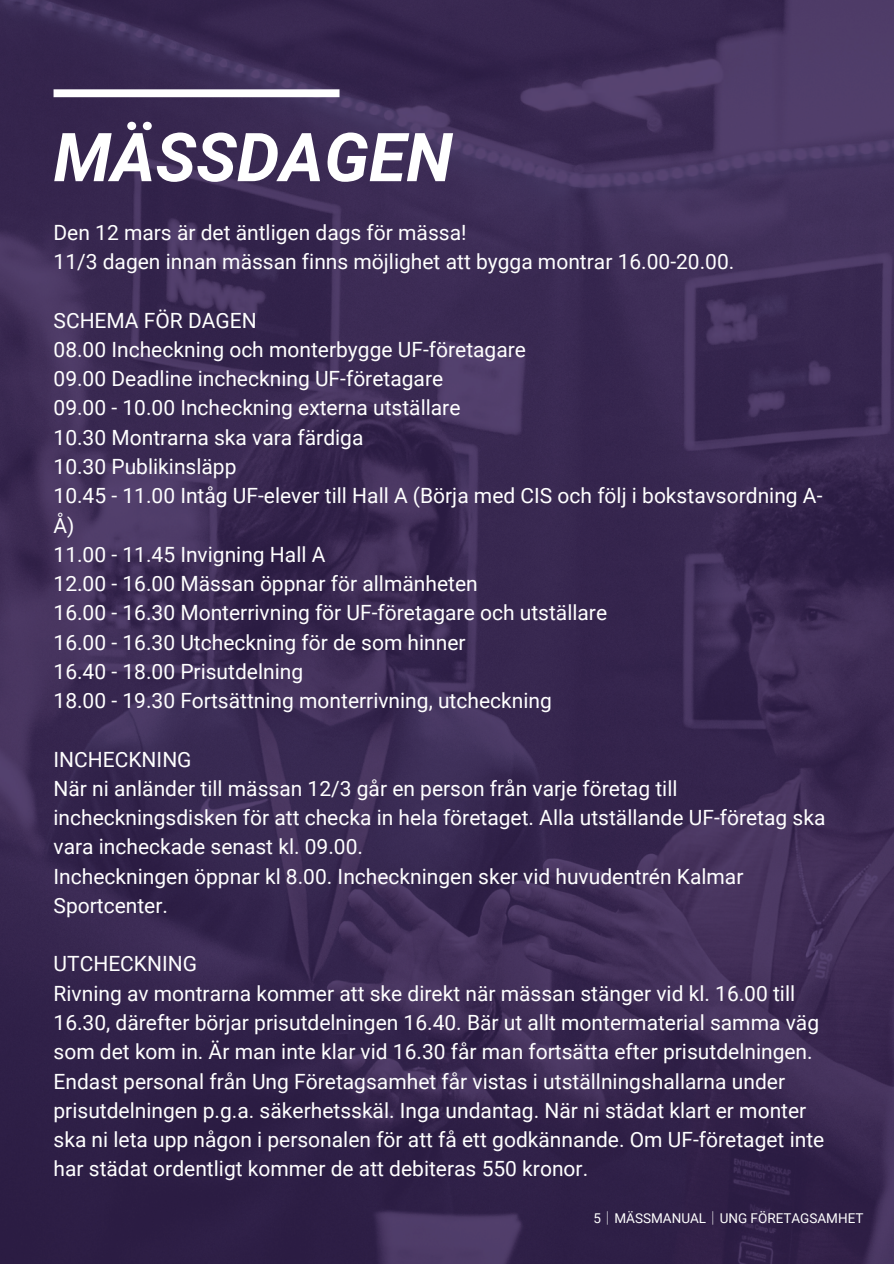
<style>
.page{position:relative;width:894px;height:1264px;background:#fff}
.page>*{position:absolute;margin:0;border:0;box-sizing:border-box;transform-origin:0 0}
.t1{font:italic 700 67.5px "Roboto";color:#fff}
.t2{font:21px/29.2px "Roboto";color:#fff}
.t3{font:13.5px "Roboto";color:#fff}
.s1{font-family:"Noto Sans CJ Ksc"}
</style>
<div class="page">
<img style="left:0;top:0;width:893px;height:1263px">
<div style="left:53px;top:89px;width:286px;height:8px;background:#fff"></div>
<p class="t1" style="left:53px;top:119px;width:400px">MÄSSDAGEN</p>
<p class="t2" style="left:53px;top:218px;width:682px">Den 12 mars är det äntligen dags för mässa!<br>11/3 dagen innan mässan finns möjlighet att bygga montrar 16.00-20.00.</p>
<h1 class="t2" style="left:53px;top:306px;width:770px">SCHEMA FÖR DAGEN<br>08.00 Incheckning och monterbygge UF-företagare<br>09.00 Deadline incheckning UF-företagare<br>09.00 - 10.00 Incheckning externa utställare<br>10.30 Montrarna ska vara färdiga<br>10.30 Publikinsläpp<br>10.45 - 11.00 Intåg UF-elever till Hall A (Börja med CIS och följ i bokstavsordning A-Å)<br>11.00 - 11.45 Invigning Hall A<br>12.00 - 16.00 Mässan öppnar för allmänheten<br>16.00 - 16.30 Monterrivning för UF-företagare och utställare<br>16.00 - 16.30 Utcheckning för de som hinner<br>16.40 - 18.00 Prisutdelning<br>18.00 - 19.30 Fortsättning monterrivning, utcheckning</h1>
<h2 class="t2" style="left:53px;top:744px;width:773px">INCHECKNING<br>När ni anländer till mässan 12/3 går en person från varje företag till incheckningsdisken för att checka in hela företaget. Alla utställande UF-företag ska vara incheckade senast kl. 09.00.<br>Incheckningen öppnar kl 8.00. Incheckningen sker vid huvudentrén Kalmar Sportcenter.</h2>
<h2 class="t2" style="left:53px;top:949px;width:772px">UTCHECKNING<br>Rivning av montrarna kommer att ske direkt när mässan stänger vid kl. 16.00 till 16.30, därefter börjar prisutdelningen 16.40. Bär ut allt montermaterial samma väg som det kom in. Är man inte klar vid 16.30 får man fortsätta efter prisutdelningen.<br>Endast personal från Ung Företagsamhet får vistas i utställningshallarna under prisutdelningen p.g.a. säkerhetsskäl. Inga undantag. När ni städat klart er monter ska ni leta upp någon i personalen för att få ett godkännande. Om UF-företaget inte har städat ordentligt kommer de att debiteras 550 kronor.</h2>
<h2 class="t3" style="left:593px;top:1210px;width:271px">5<span class="s1">│</span>MÄSSMANUAL<span class="s1">│</span>UNG FÖRETAGSAMHET</h2>
</div>
